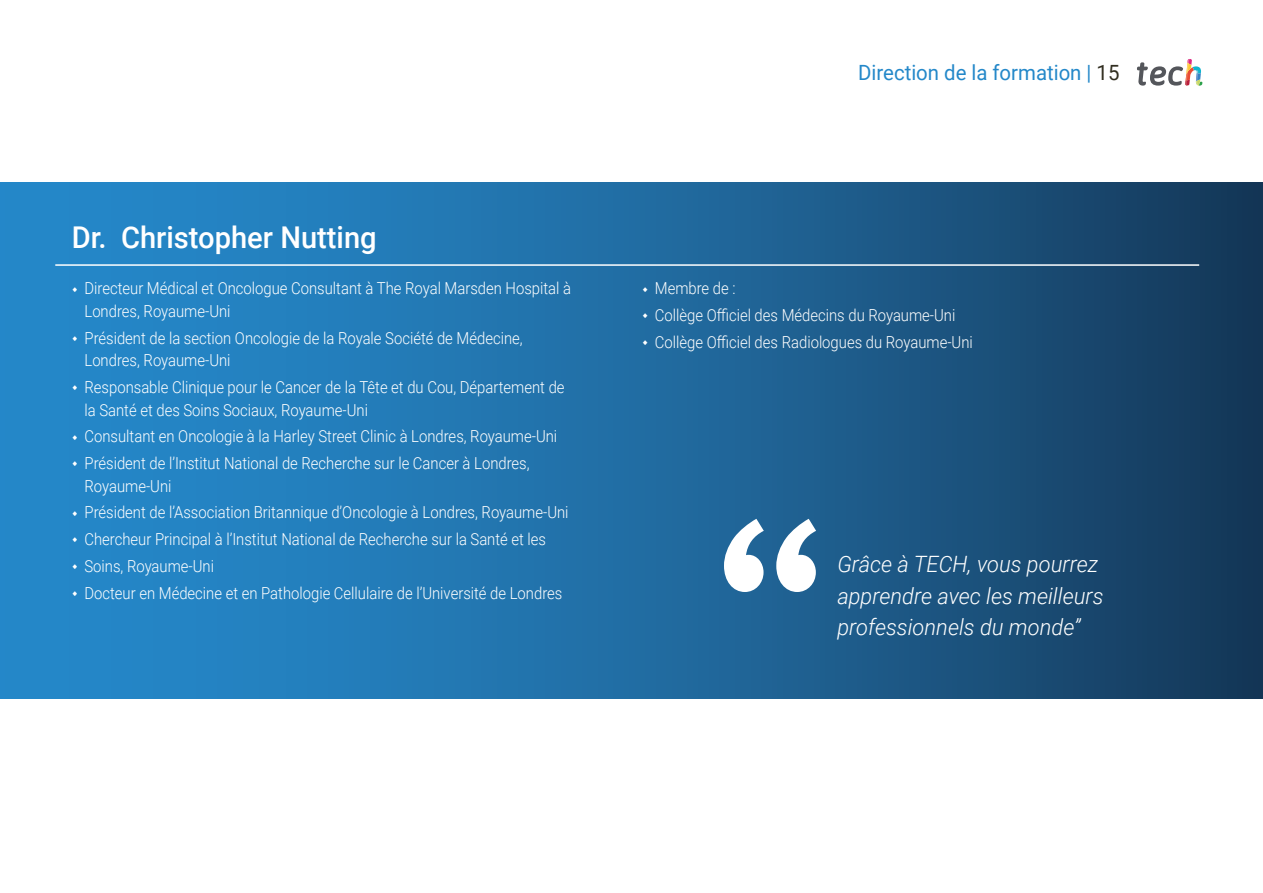
<style>
.page{position:relative;width:1263px;height:893px;background:#fff}
.page>*{position:absolute;margin:0;border:0;box-sizing:border-box;transform-origin:0 0}
.t1{font:500 30px "Roboto";color:#fff}
.t2{font:italic 300 22.5px/31.5px "Roboto";color:#fff}
.t3{font:21px "Roboto";color:#2488c9}
.t4{font:300 16.5px/26.7px "Roboto";color:#fff;scale:.9 1}
.s1{color:#312e20}
</style>
<div class="page">
<svg style="left:1137px;top:59px;width:65px;height:27px"></svg>
<div style="left:0;top:182px;width:1263px;height:516px;background:linear-gradient(to right,#2793d8,#173e60)"></div>
<hr style="left:55px;top:264px;width:1144px;height:2px;background:#fff">
<svg style="left:724px;top:519px;width:92px;height:73px"></svg>
<svg style="left:73px;top:287px;width:4px;height:5px"></svg>
<svg style="left:73px;top:336px;width:4px;height:5px"></svg>
<svg style="left:73px;top:385px;width:4px;height:5px"></svg>
<svg style="left:73px;top:435px;width:4px;height:5px"></svg>
<svg style="left:73px;top:461px;width:4px;height:5px"></svg>
<svg style="left:73px;top:511px;width:4px;height:5px"></svg>
<svg style="left:73px;top:537px;width:4px;height:5px"></svg>
<svg style="left:73px;top:564px;width:4px;height:5px"></svg>
<svg style="left:73px;top:591px;width:4px;height:5px"></svg>
<svg style="left:643px;top:287px;width:4px;height:5px"></svg>
<svg style="left:643px;top:314px;width:4px;height:5px"></svg>
<svg style="left:643px;top:340px;width:4px;height:5px"></svg>
<h1 class="t1" style="left:72px;top:216px;width:306px">Dr. Christopher Nutting</h1>
<p class="t4" style="left:85px;top:277px;width:542px;line-height:22.5px">Directeur Médical et Oncologue Consultant à The Royal Marsden Hospital à<br>Londres, Royaume-Uni</p>
<p class="t4" style="left:85px;top:326px;width:488px;line-height:22.5px">Président de la section Oncologie de la Royale Société de Médecine,<br>Londres, Royaume-Uni</p>
<p class="t4" style="left:85px;top:375px;width:535px;line-height:22.5px">Responsable Clinique pour le Cancer de la Tête et du Cou, Département de la Santé et des Soins Sociaux, Royaume-Uni</p>
<p class="t4" style="left:85px;top:422px;width:527px">Consultant en Oncologie à la Harley Street Clinic à Londres, Royaume-Uni<br>Président de l’Institut National de Recherche sur le Cancer à Londres,</p>
<p class="t4" style="left:85px;top:472px;width:539px">Royaume-Uni<br>Président de l’Association Britannique d’Oncologie à Londres, Royaume-Uni Chercheur Principal à l’Institut National de Recherche sur la Santé et les Soins, Royaume-Uni<br>Docteur en Médecine et en Pathologie Cellulaire de l’Université de Londres</p>
<p class="t3" style="left:858px;top:57px;width:263px">Direction de la formation | <span class="s1">15</span></p>
<p class="t4" style="left:655px;top:275px;width:355px">Membre de :<br>Collège Officiel des Médecins du Royaume-Uni<br>Collège Officiel des Radiologues du Royaume-Uni</p>
<h2 class="t2" style="left:837px;top:548px;width:268px">Grâce à TECH, vous pourrez apprendre avec les meilleurs professionnels du monde”</h2>
</div>
